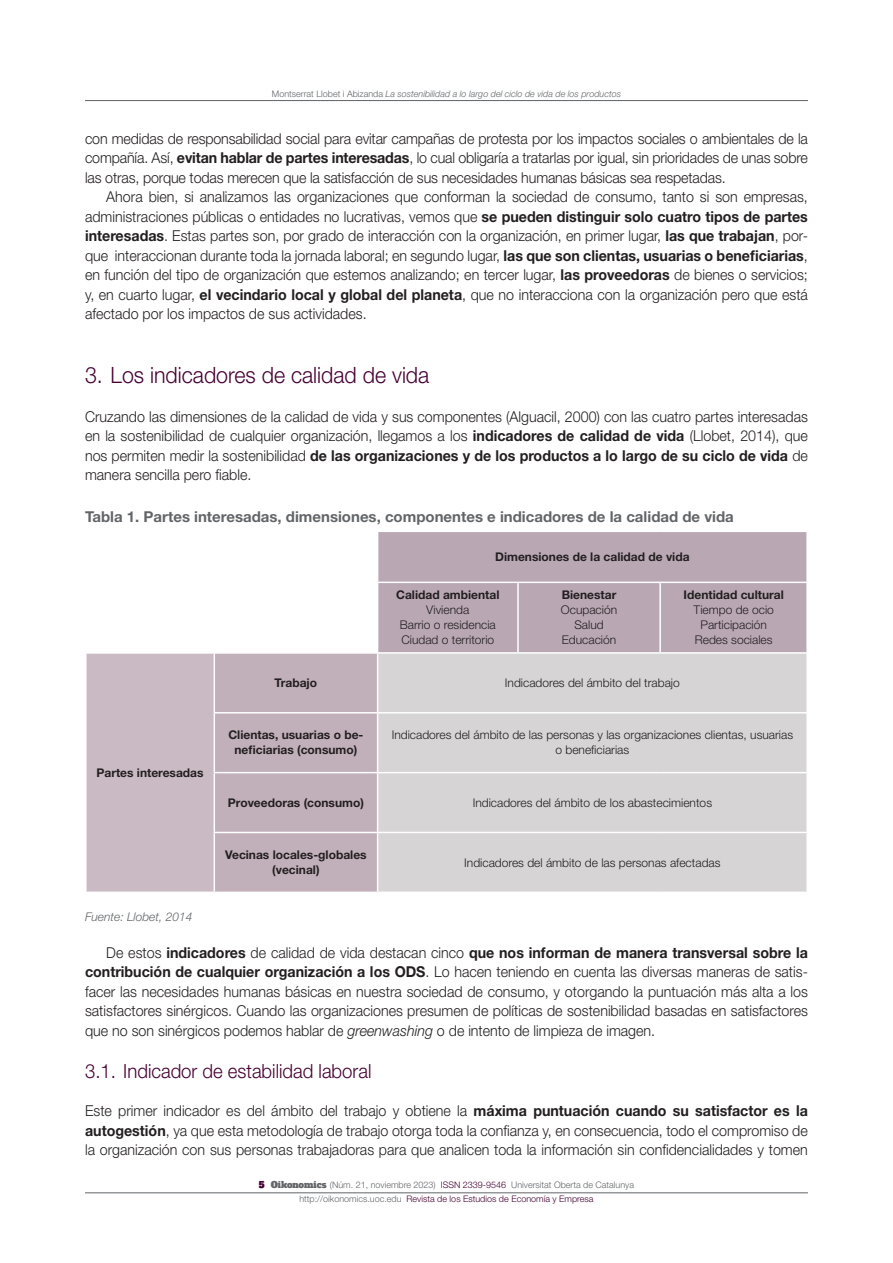
<style>
.page{position:relative;width:893px;height:1263px;background:#fff}
.page>*{position:absolute;margin:0;border:0;box-sizing:border-box;transform-origin:0 0}
._03_apartat_1{font:300 22.5px "Helvetica Neue LT Std";color:#460132;scale:.95 1}
._03_apartat_1_1{font:300 19.5px "Helvetica Neue LT Std";color:#460132;scale:.95 1}
._02_texto_base{font:300 15px/19.5px "Helvetica Neue LT Std";color:#231f20;text-align:justify;scale:.95 1}
._02_texto_base_1{font:300 15px/19.5px "Helvetica Neue LT Std";color:#231f20;text-align:justify;scale:.95 1}
.titulo_figures_taules{font:700 15px "Helvetica Neue LT Std";color:#626568}
.table_txt{font:300 12px/15px "Helvetica Neue LT Std";color:#231f20;text-align:center}
.table_h1{font:700 12px/15px "Helvetica Neue LT Std";color:#231f20;text-align:center}
.Fuente_figures_taules{font:italic 300 12px "Helvetica Neue LT Std";color:#626568}
.t1{font:300 9px/13.6px "Helvetica Neue LT Std";color:#626568;text-align:center}
.t2{font:italic 300 9px "Helvetica Neue LT Std";color:#626568}
.s1{font-style:normal}
.s2{font-weight:700}
.s3{font-style:italic}
.s4{font-family:"Alfa Slab One";font-weight:400;color:#460132}
.s5{font-family:"Alfa Slab One";font-weight:400}
.s6{color:#460132}
</style>
<div class="page">
<hr style="left:85px;top:100px;width:723px;height:1px;background:#626568">
<hr style="left:85px;top:1192px;width:723px;height:1px;background:#626568">
<div style="left:378px;top:532px;width:428px;height:120px;background:#b9a8b4"></div>
<svg style="left:87px;top:654px;width:290px;height:237px;background:#c4b4be"></svg>
<div style="left:378px;top:654px;width:428px;height:237px;background:#d6d4d4"></div>
<hr style="left:517px;top:583px;width:2px;height:69px;background:#fff">
<hr style="left:659px;top:583px;width:2px;height:69px;background:#fff">
<hr style="left:378px;top:582px;width:140px;height:1px;background:#fff">
<hr style="left:518px;top:582px;width:142px;height:1px;background:#fff">
<hr style="left:660px;top:582px;width:148px;height:1px;background:#fff">
<hr style="left:214px;top:654px;width:1px;height:58px;background:#fff">
<hr style="left:214px;top:713px;width:1px;height:59px;background:#fff">
<hr style="left:214px;top:773px;width:1px;height:59px;background:#fff">
<hr style="left:214px;top:833px;width:1px;height:58px;background:#fff">
<hr style="left:378px;top:712px;width:140px;height:1px;background:#fff">
<hr style="left:518px;top:712px;width:142px;height:1px;background:#fff">
<hr style="left:660px;top:712px;width:148px;height:1px;background:#fff">
<hr style="left:378px;top:772px;width:140px;height:1px;background:#fff">
<hr style="left:518px;top:772px;width:142px;height:1px;background:#fff">
<hr style="left:660px;top:772px;width:148px;height:1px;background:#fff">
<hr style="left:378px;top:832px;width:140px;height:1px;background:#fff">
<hr style="left:518px;top:832px;width:142px;height:1px;background:#fff">
<hr style="left:660px;top:832px;width:148px;height:1px;background:#fff">
<hr style="left:214px;top:712px;width:164px;height:1px;background:#fff">
<hr style="left:214px;top:772px;width:164px;height:1px;background:#fff">
<hr style="left:214px;top:832px;width:164px;height:1px;background:#fff">
<p class="t2" style="left:272px;top:89px;width:351px"><span class="s1">Montserrat Llobet i Abizanda</span> La sostenibilidad a lo largo del ciclo de vida de los productos</p>
<p class="_02_texto_base" style="left:85px;top:128px;width:762px">con medidas de responsabilidad social para evitar campañas de protesta por los impactos sociales o ambientales de la compañía. Así, <span class="s2">evitan hablar de partes interesadas</span>, lo cual obligaría a tratarlas por igual, sin prioridades de unas sobre las otras, porque todas merecen que la satisfacción de sus necesidades humanas básicas sea respetadas.</p>
<p class="_02_texto_base" style="left:85px;top:187px;width:762px;text-indent:21px">Ahora bien, si analizamos las organizaciones que conforman la sociedad de consumo, tanto si son empresas, administraciones públicas o entidades no lucrativas, vemos que <span class="s2">se pueden distinguir solo cuatro tipos de partes interesadas</span>. Estas partes son, por grado de interacción con la organización, en primer lugar, <span class="s2">las que trabajan</span>, por&shy;que interaccionan durante toda la jornada laboral; en segundo lugar, <span class="s2">las que son clientas, usuarias o beneficiarias</span>, en función del tipo de organización que estemos analizando; en tercer lugar, <span class="s2">las proveedoras</span> de bienes o servicios; y, en cuarto lugar, <span class="s2">el vecindario local y global del planeta</span>, que no interacciona con la organización pero que está afectado por los impactos de sus actividades.</p>
<h2 class="_03_apartat_1" style="left:85px;top:361px;width:364px">3. Los indicadores de calidad de vida</h2>
<p class="_02_texto_base_1" style="left:85px;top:406px;width:762px">Cruzando las dimensiones de la calidad de vida y sus componentes (Alguacil, 2000) con las cuatro partes interesadas en la sostenibilidad de cualquier organización, llegamos a los <span class="s2">indicadores de calidad de vida</span> (Llobet, 2014), que nos permiten medir la sostenibilidad <span class="s2">de las organizaciones y de los productos a lo largo de su ciclo de vida</span> de manera sencilla pero fiable.</p>
<p class="titulo_figures_taules" style="left:85px;top:507px;width:650px">Tabla 1. Partes interesadas, dimensiones, componentes e indicadores de la calidad de vida</p>
<p class="table_h1" style="left:495px;top:549px;width:196px">Dimensiones de la calidad de vida</p>
<p class="table_h1" style="left:396px;top:587px;width:105px">Calidad ambiental</p>
<p class="table_txt" style="left:426px;top:602px;width:44px">Vivienda</p>
<p class="table_txt" style="left:400px;top:617px;width:98px">Barrio o residencia</p>
<p class="table_txt" style="left:401px;top:632px;width:94px">Ciudad o territorio</p>
<p class="table_h1" style="left:562px;top:587px;width:56px">Bienestar</p>
<p class="table_txt" style="left:561px;top:602px;width:58px">Ocupación</p>
<p class="table_txt" style="left:574px;top:617px;width:31px">Salud</p>
<p class="table_txt" style="left:562px;top:632px;width:56px">Educación</p>
<p class="table_h1" style="left:684px;top:587px;width:102px">Identidad cultural</p>
<p class="table_txt" style="left:693px;top:602px;width:82px">Tiempo de ocio</p>
<p class="table_txt" style="left:700px;top:617px;width:68px">Participación</p>
<p class="table_txt" style="left:695px;top:632px;width:79px">Redes sociales</p>
<p class="table_h1" style="left:275px;top:675px;width:44px">Trabajo</p>
<p class="table_txt" style="left:505px;top:675px;width:176px">Indicadores del ámbito del trabajo</p>
<p class="table_h1" style="left:96px;top:765px;width:109px">Partes interesadas</p>
<p class="table_h1" style="left:228px;top:727px;width:137px">Clientas, usuarias o be&shy;neficiarias (consumo)</p>
<p class="table_txt" style="left:392px;top:727px;width:403px">Indicadores del ámbito de las personas y las organizaciones clientas, usuarias o beneficiarias</p>
<p class="table_h1" style="left:228px;top:795px;width:138px">Proveedoras (consumo)</p>
<p class="table_txt" style="left:473px;top:795px;width:241px">Indicadores del ámbito de los abastecimientos</p>
<p class="table_h1" style="left:225px;top:847px;width:143px">Vecinas locales-globales (vecinal)</p>
<p class="table_txt" style="left:464px;top:855px;width:258px">Indicadores del ámbito de las personas afectadas</p>
<p class="Fuente_figures_taules" style="left:85px;top:910px;width:109px">Fuente: Llobet, 2014</p>
<p class="_02_texto_base" style="left:85px;top:942px;width:762px;text-indent:21px">De estos <span class="s2">indicadores</span> de calidad de vida destacan cinco <span class="s2">que nos informan de manera transversal sobre la contribución de cualquier organización a los ODS</span>. Lo hacen teniendo en cuenta las diversas maneras de satis&shy;facer las necesidades humanas básicas en nuestra sociedad de consumo, y otorgando la puntuación más alta a los satisfactores sinérgicos. Cuando las organizaciones presumen de políticas de sostenibilidad basadas en satisfactores que no son sinérgicos podemos hablar de <span class="s3">greenwashing</span> o de intento de limpieza de imagen.</p>
<h2 class="_03_apartat_1_1" style="left:85px;top:1059px;width:303px">3.1. Indicador de estabilidad laboral</h2>
<p class="_02_texto_base_1" style="left:85px;top:1101px;width:762px">Este primer indicador es del ámbito del trabajo y obtiene la <span class="s2">máxima puntuación cuando su satisfactor es la autogestión</span>, ya que esta metodología de trabajo otorga toda la confianza y, en consecuencia, todo el compromiso de la organización con sus personas trabajadoras para que analicen toda la información sin confidencialidades y tomen</p>
<p class="t1" style="left:259px;top:1178px;width:377px"><span class="s4">5</span> <span class="s5">Oikonomics</span> (Núm. 21, noviembre 2023) <span class="s6">ISSN 2339-9546</span> Universitat Oberta de Catalunya http://oikonomics.uoc.edu <span class="s6">Revista de los Estudios de Economía y Empresa</span></p>
</div>
